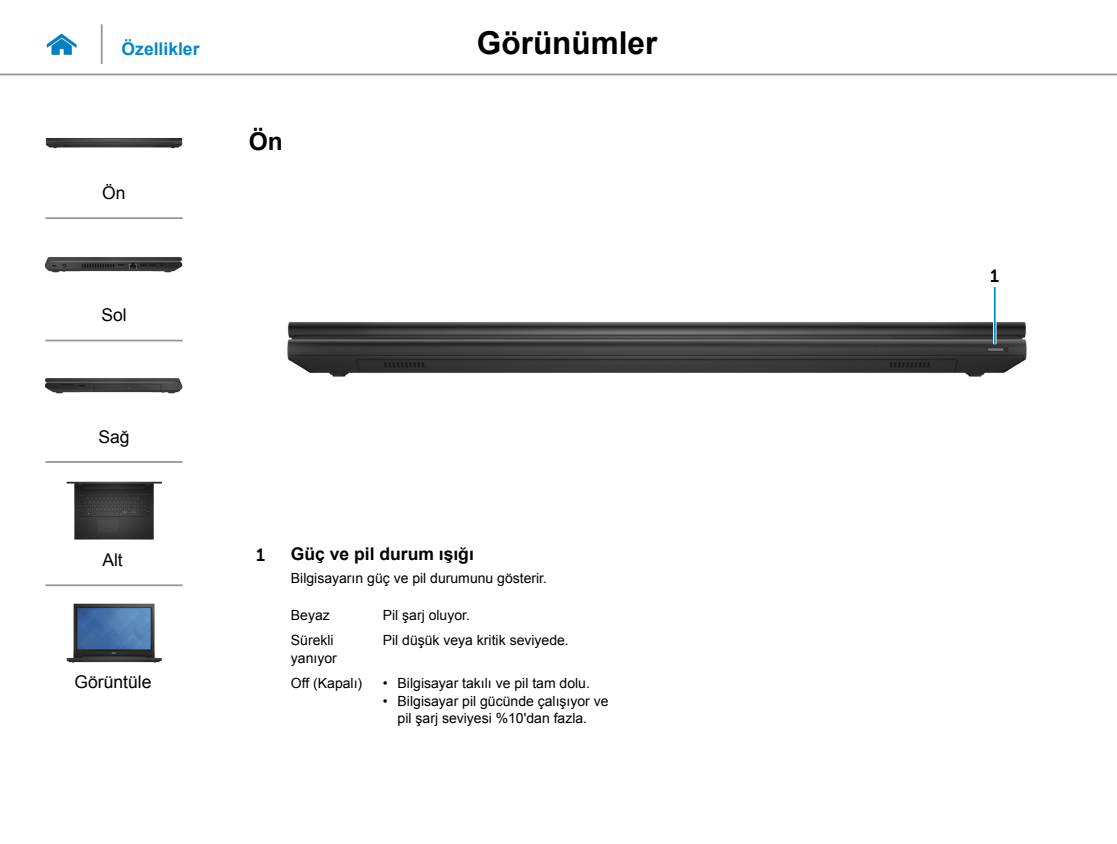
<style>
.page{position:relative;width:1117px;height:844px;background:#fff}
.page>*{position:absolute;margin:0;border:0;box-sizing:border-box;transform-origin:0 0}
.t1{font:700 31.5px "Arial";color:#000}
.Head2{font:700 24.5px "Arial";color:#000}
.t2{font:17.5px "Arial";color:#000}
.Callout_Head{font:700 17.5px "Arial";color:#000}
.Hyperlink{font:700 17.5px "Arial";color:#0087cc}
.Callout-L{font:17.5px "Museo Sans For Dell 700";color:#000}
.Callout_description{font:14px/17.5px "Arial";color:#000}
</style>
<div class="page">
<hr style="left:0;top:74px;width:1116px;height:1px;background:#939598">
<img style="left:46px;top:33px;width:31px;height:23px">
<img style="left:287px;top:322px;width:740px;height:55px">
<svg style="left:992px;top:287px;width:4px;height:57px"></svg>
<hr style="left:993px;top:287px;width:2px;height:57px;background:#0087cc">
<hr style="left:101px;top:24px;width:2px;height:40px;background:#939598">
<img style="left:45px;top:138px;width:137px;height:10px">
<img style="left:45px;top:257px;width:138px;height:15px">
<img style="left:45px;top:378px;width:138px;height:15px">
<img style="left:66px;top:481px;width:95px;height:58px">
<img style="left:66px;top:603px;width:95px;height:59px">
<hr style="left:45px;top:217px;width:138px;height:2px;background:#939598">
<hr style="left:45px;top:339px;width:138px;height:2px;background:#939598">
<hr style="left:45px;top:461px;width:138px;height:2px;background:#939598">
<hr style="left:45px;top:584px;width:138px;height:2px;background:#939598">
<p class="Hyperlink" style="left:122px;top:37px;width:79px">Özellikler</p>
<h1 class="t1" style="left:477px;top:22px;width:182px">Görünümler</h1>
<p class="t2" style="left:102px;top:181px;width:25px">Ön</p>
<p class="t2" style="left:101px;top:303px;width:27px">Sol</p>
<p class="t2" style="left:98px;top:425px;width:33px">Sağ</p>
<p class="t2" style="left:102px;top:548px;width:22px">Alt</p>
<p class="t2" style="left:75px;top:670px;width:78px">Görüntüle</p>
<p class="Head2" style="left:249px;top:125px;width:36px">Ön</p>
<p class="Callout-L" style="left:256px;top:544px;width:10px">1</p>
<p class="Callout_Head" style="left:291px;top:542px;width:184px">Güç ve pil durum ışığı</p>
<p class="Callout_description" style="left:291px;top:569px;width:258px">Bilgisayarın güç ve pil durumunu gösterir.</p>
<p class="Callout_description" style="left:291px;top:606px;width:40px">Beyaz</p>
<p class="Callout_description" style="left:382px;top:606px;width:89px">Pil şarj oluyor.</p>
<p class="Callout_description" style="left:291px;top:631px;width:47px">Sürekli yanıyor</p>
<p class="Callout_description" style="left:382px;top:631px;width:187px">Pil düşük veya kritik seviyede.</p>
<p class="Callout_description" style="left:291px;top:674px;width:73px">Off (Kapalı)</p>
<p class="Callout_description" style="left:382px;top:674px;width:209px">• Bilgisayar takılı ve pil tam dolu.</p>
<p class="Callout_description" style="left:382px;top:691px;width:227px;text-align:center">• Bilgisayar pil gücünde çalışıyor ve pil şarj seviyesi %10'dan fazla.</p>
<p class="Callout-L" style="left:990px;top:266px;width:10px">1</p>
</div>
